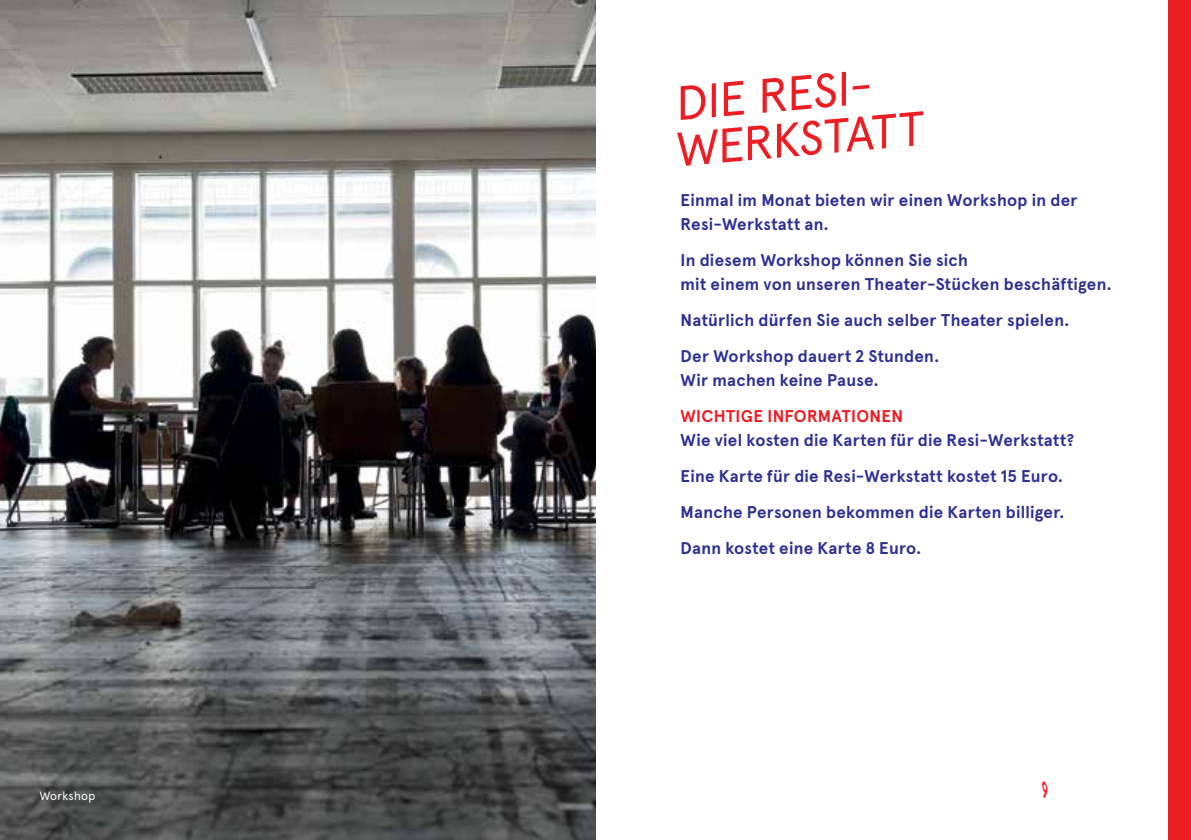
<style>
.page{position:relative;width:1191px;height:840px;background:#fff}
.page>*{position:absolute;margin:0;border:0;box-sizing:border-box;transform-origin:0 0}
.t1{font:48px/46px "Apercu Pro";color:#ed1d24}
.t2{font:700 17px/36px "Apercu Pro";letter-spacing:.015em;color:#2e3092}
.t3{font:700 17px "Apercu Pro";letter-spacing:.015em;color:#ed1d24}
.t4{font:12px "Apercu Pro";letter-spacing:.025em;color:#fff}
</style>
<div class="page">
<div style="left:1168px;top:0;width:23px;height:839px;background:#ed1d24"></div>
<img style="left:0;top:0;width:595px;height:839px">
<p class="t4" style="left:40px;top:788px;width:57px">Workshop</p>
<h1 class="t1" style="left:669px;top:81px;width:250px;rotate:-5deg">DIE RESI-<br>WERKSTATT</h1>
<p class="t2" style="left:680px;top:187px;width:398px;line-height:24px">Einmal im Monat bieten wir einen Workshop in der<br>Resi-Werkstatt an.</p>
<p class="t2" style="left:680px;top:247px;width:432px;line-height:24px">In diesem Workshop können Sie sich<br>mit einem von unseren Theater-Stücken beschäftigen.</p>
<p class="t2" style="left:680px;top:301px;width:390px">Natürlich dürfen Sie auch selber Theater spielen.<br>Der Workshop dauert 2 Stunden.</p>
<p class="t2" style="left:680px;top:361px;width:200px">Wir machen keine Pause.</p>
<p class="t3" style="left:680px;top:403px;width:224px">WICHTIGE INFORMATIONEN</p>
<p class="t2" style="left:680px;top:421px;width:395px">Wie viel kosten die Karten für die Resi-Werkstatt?<br>Eine Karte für die Resi-Werkstatt kostet 15 Euro.<br>Manche Personen bekommen die Karten billiger.<br>Dann kostet eine Karte 8 Euro.</p>
</div>
